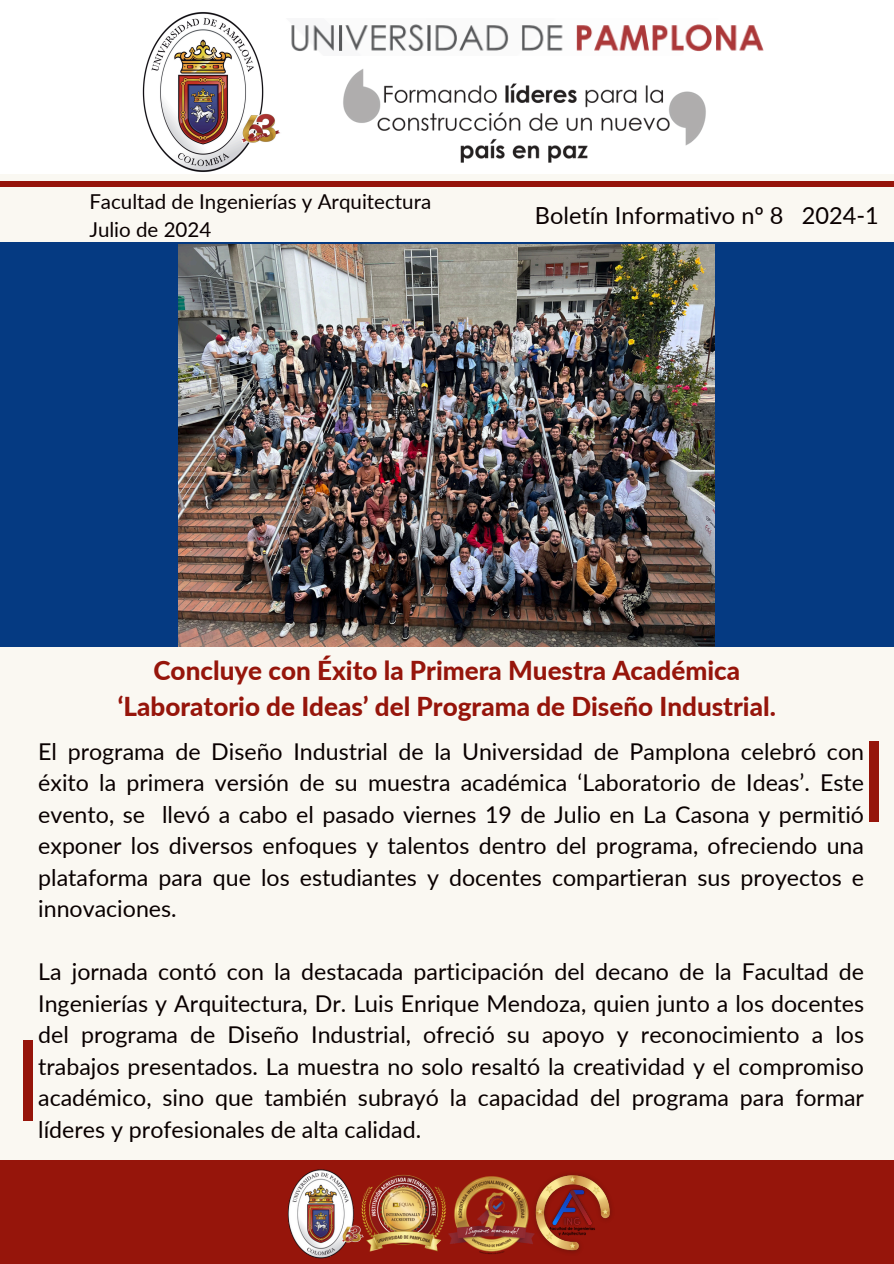
<style>
.page{position:relative;width:894px;height:1264px;background:#fff}
.page>*{position:absolute;margin:0;border:0;box-sizing:border-box;transform-origin:0 0}
.t1{font:800 26.1px/36px "Lato";color:#96150b;text-align:center}
.t2{font:23.55px "Lato";color:#090000}
.t3{font:23.1px/31.5px "Lato";color:#090000;text-align:justify}
.t4{font:20.55px "Lato";color:#090000}
</style>
<div class="page">
<div style="left:0;top:0;width:893px;height:1263px;background:#faf8f2"></div>
<div style="left:0;top:0;width:893px;height:173px;background:#fff"></div>
<div style="left:0;top:181px;width:893px;height:6px;background:#96150b"></div>
<div style="left:0;top:1160px;width:893px;height:103px;background:#96150b"></div>
<div style="left:24px;top:1040px;width:9px;height:80px;background:#96150b"></div>
<div style="left:869px;top:741px;width:9px;height:80px;background:#96150b"></div>
<img style="left:291px;top:25px;width:473px;height:26px">
<img style="left:140px;top:12px;width:143px;height:162px">
<img style="left:327px;top:24px;width:394px;height:150px">
<img style="left:287px;top:1169px;width:325px;height:90px">
<div style="left:0;top:242px;width:892px;height:404px;background:#053a82"></div>
<img style="left:178px;top:244px;width:536px;height:402px">
<h2 class="t4" style="left:89px;top:189px;width:343px">Facultad de Ingenierías y Arquitectura</h2>
<p class="t4" style="left:89px;top:217px;width:123px">Julio de 2024</p>
<h1 class="t2" style="left:535px;top:201px;width:345px">Boletín Informativo nº 8 2024-1</h1>
<p class="t1" style="left:118px;top:652px;width:659px">Concluye con Éxito la Primera Muestra Académica ‘Laboratorio de Ideas’ del Programa de Diseño Industrial.</p>
<h3 class="t3" style="left:38px;top:734px;width:827px">El programa de Diseño Industrial de la Universidad de Pamplona celebró con éxito la primera versión de su muestra académica ‘Laboratorio de Ideas’. Este evento, se llevó a cabo el pasado viernes 19 de Julio en La Casona y permitió exponer los diversos enfoques y talentos dentro del programa, ofreciendo una plataforma para que los estudiantes y docentes compartieran sus proyectos e innovaciones.</h3>
<h3 class="t3" style="left:38px;top:955px;width:827px">La jornada contó con la destacada participación del decano de la Facultad de Ingenierías y Arquitectura, Dr. Luis Enrique Mendoza, quien junto a los docentes del programa de Diseño Industrial, ofreció su apoyo y reconocimiento a los trabajos presentados. La muestra no solo resaltó la creatividad y el compromiso académico, sino que también subrayó la capacidad del programa para formar líderes y profesionales de alta calidad.</h3>
</div>
